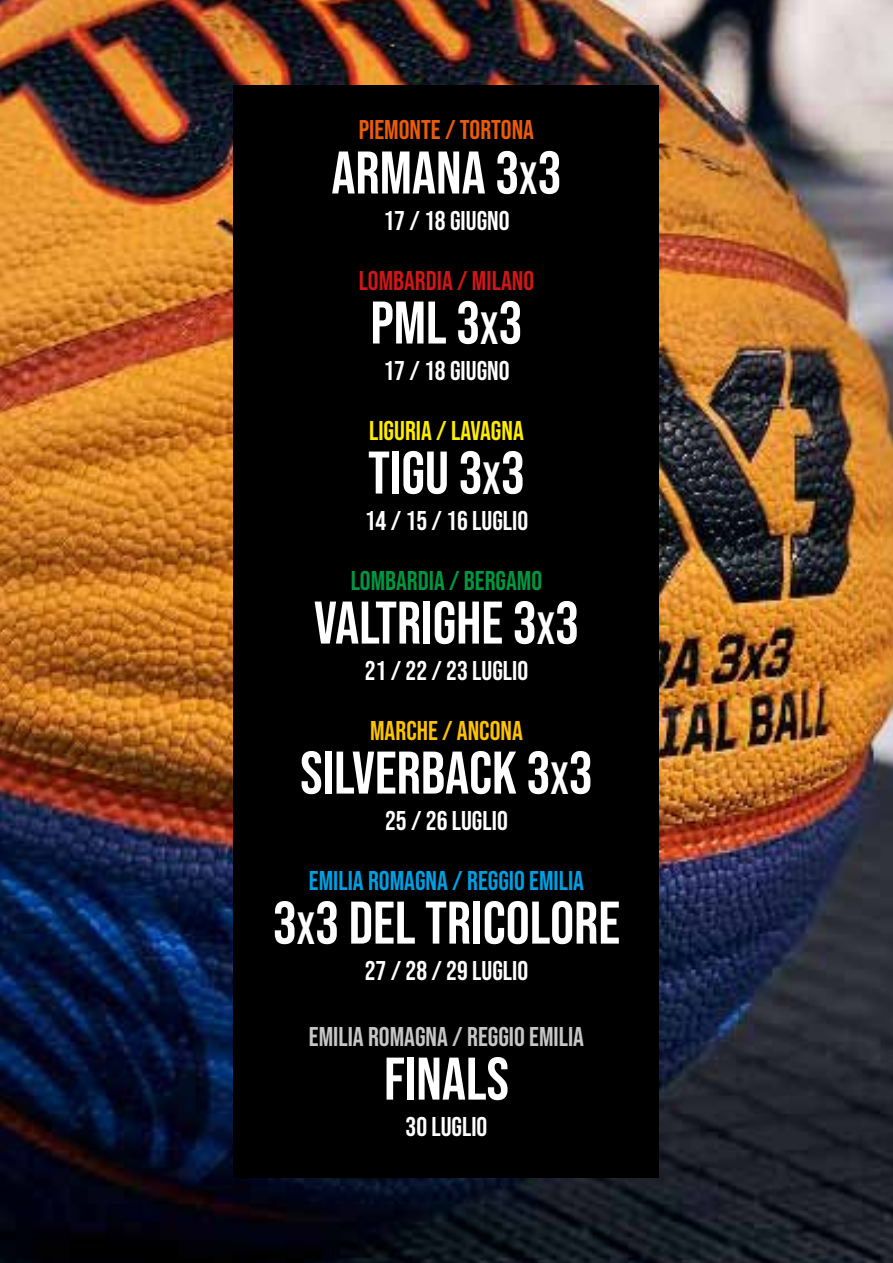
<style>
.page{position:relative;width:893px;height:1263px;background:#fff}
.page>*{position:absolute;margin:0;border:0;box-sizing:border-box;transform-origin:0 0}
.t1{font:60px "Bebas Neue";color:#fff}
.t2{font:27px "Bebas Neue";color:#fff}
.t3{font:27px "Bebas Neue";color:#009fe3}
.t4{font:27px "Bebas Neue";color:#c6c6c6}
.t5{font:27px "Bebas Neue";color:#009740}
.t6{font:27px "Bebas Neue";color:#ea5b0b}
.t7{font:27px "Bebas Neue";color:#cd1719}
.t8{font:27px "Bebas Neue";color:#ffed00}
.t9{font:27px "Bebas Neue";color:#fdc300}
.s1{font-size:45px}
</style>
<div class="page">
<img style="left:0;top:0;width:893px;height:1263px">
<div style="left:234px;top:85px;width:425px;height:1093px;background:#000"></div>
<p class="t6" style="left:359px;top:115px;width:177px">PIEMONTE / TORTONA</p>
<h1 class="t1" style="left:331px;top:139px;width:232px">ARMANA 3<span class="s1">X</span>3</h1>
<p class="t2" style="left:383px;top:205px;width:128px">17 / 18 GIUGNO</p>
<p class="t7" style="left:359px;top:265px;width:177px">LOMBARDIA / MILANO</p>
<h1 class="t1" style="left:370px;top:289px;width:153px">PML 3<span class="s1">X</span>3</h1>
<p class="t2" style="left:383px;top:355px;width:128px">17 / 18 GIUGNO</p>
<p class="t8" style="left:369px;top:415px;width:156px">LIGURIA / LAVAGNA</p>
<h1 class="t1" style="left:368px;top:439px;width:158px">TIGU 3<span class="s1">X</span>3</h1>
<p class="t2" style="left:365px;top:505px;width:165px">14 / 15 / 16 LUGLIO</p>
<p class="t5" style="left:351px;top:565px;width:193px">LOMBARDIA / BERGAMO</p>
<h1 class="t1" style="left:314px;top:589px;width:267px">VALTRIGHE 3<span class="s1">X</span>3</h1>
<p class="t2" style="left:365px;top:655px;width:165px">21 / 22 / 23 LUGLIO</p>
<p class="t9" style="left:370px;top:715px;width:154px">MARCHE / ANCONA</p>
<h1 class="t1" style="left:300px;top:739px;width:294px">SILVERBACK 3<span class="s1">X</span>3</h1>
<p class="t2" style="left:385px;top:805px;width:124px">25 / 26 LUGLIO</p>
<p class="t3" style="left:309px;top:865px;width:277px">EMILIA ROMAGNA / REGGIO EMILIA</p>
<h1 class="t1" style="left:273px;top:889px;width:349px">3<span class="s1">X</span>3 DEL TRICOLORE</h1>
<p class="t2" style="left:365px;top:955px;width:165px">27 / 28 / 29 LUGLIO</p>
<p class="t4" style="left:309px;top:1021px;width:277px">EMILIA ROMAGNA / REGGIO EMILIA</p>
<h1 class="t1" style="left:384px;top:1045px;width:126px">FINALS</h1>
<p class="t2" style="left:406px;top:1111px;width:83px">30 LUGLIO</p>
</div>
